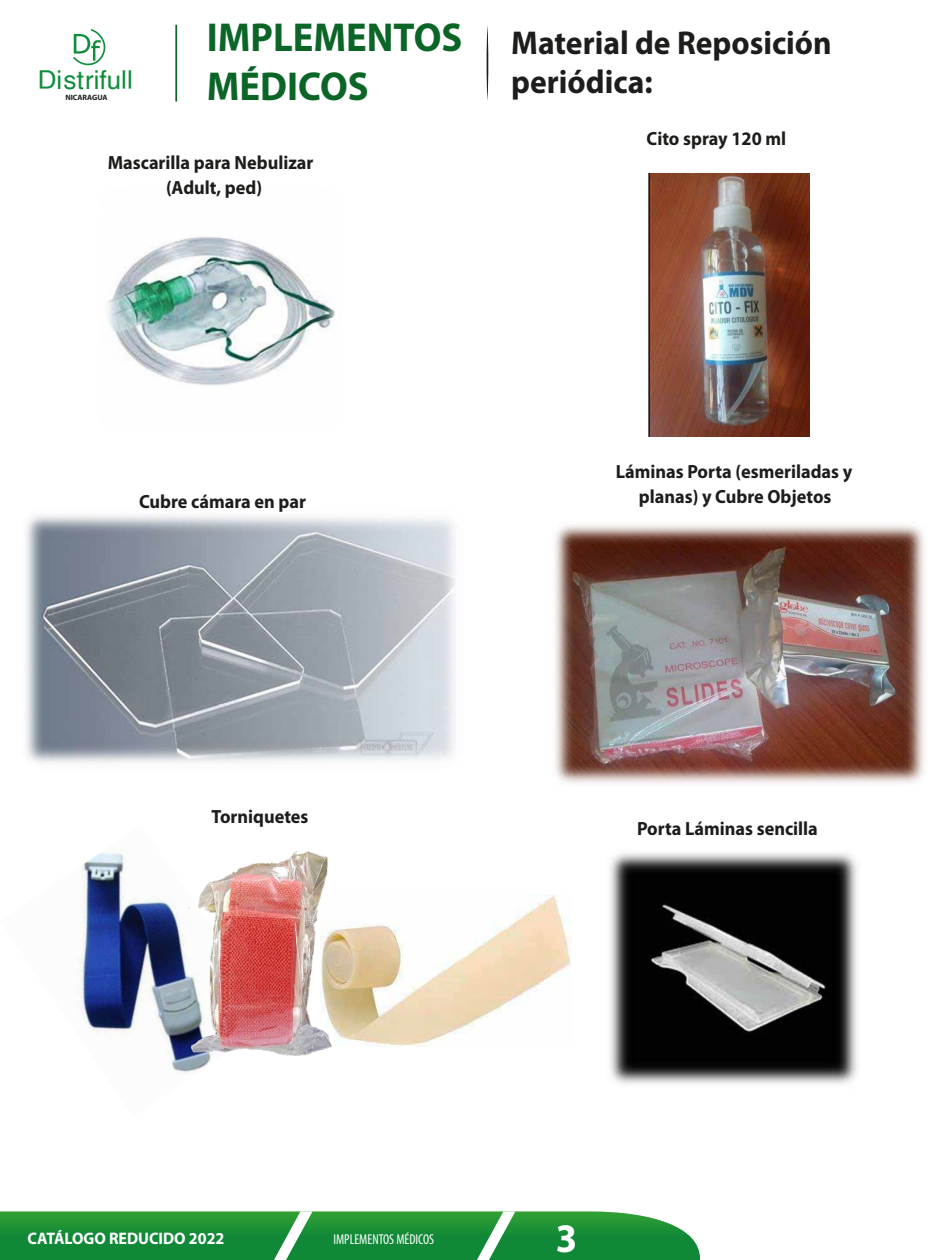
<style>
.page{position:relative;width:945px;height:1260px;background:#fff}
.page>*{position:absolute;margin:0;border:0;box-sizing:border-box;transform-origin:0 0}
.t1{font:700 40.6px/48.6px "Myriad Pro";color:#0a6527;scale:.95 1}
.t2{font:700 40.6px "Myriad Pro";color:#fff;scale:.95 1}
.t3{font:700 33.07px/39.7px "Myriad Pro";color:#1d1d1b;scale:.95 1}
.t4{font:26.07px "Helvetica";color:#0d8e3a}
.t5{font:700 19.07px/25.2px "Myriad Pro";color:#1d1d1b;text-align:center;scale:.95 1}
.t6{font:700 16.8px "Myriad Pro";color:#fff;scale:.95 1}
.t7{font:condensed 14.35px "Myriad Pro";color:#fff;scale:.95 1}
.t8{font:700 7.7px "Myriad Pro";color:#1d1d1b}
</style>
<div class="page">
<img style="left:25px;top:514px;width:431px;height:249px">
<img style="left:554px;top:524px;width:371px;height:260px">
<img style="left:609px;top:852px;width:248px;height:233px">
<img style="left:77px;top:848px;width:108px;height:225px">
<img style="left:351px;top:894px;width:221px;height:153px">
<img style="left:185px;top:851px;width:166px;height:222px">
<img style="left:107px;top:236px;width:228px;height:151px">
<img style="left:650px;top:174px;width:160px;height:262px">
<hr style="left:648px;top:173px;width:2px;height:264px;background:#000">
<svg style="left:0;top:1211px;width:700px;height:49px;background:#289543"></svg>
<svg style="left:73px;top:29px;width:33px;height:37px"></svg>
<hr style="left:175px;top:25px;width:2px;height:77px;background:#0a6527">
<svg style="left:486px;top:25px;width:3px;height:76px"></svg>
<h3 class="t4" style="left:38px;top:59px;width:97px">Distrifull</h3>
<p class="t8" style="left:65px;top:93px;width:44px">NICARAGUA</p>
<h1 class="t1" style="left:207px;top:14px;width:270px">IMPLEMENTOS<br>MÉDICOS</h1>
<h2 class="t3" style="left:511px;top:23px;width:339px">Material de Reposición periódica:</h2>
<p class="t5" style="left:647px;top:126px;width:149px">Cito spray 120 ml</p>
<p class="t5" style="left:108px;top:150px;width:218px">Mascarilla para Nebulizar (Adult, ped)</p>
<p class="t5" style="left:139px;top:489px;width:177px">Cubre cámara en par</p>
<p class="t5" style="left:212px;top:804px;width:104px">Torniquetes</p>
<p class="t5" style="left:616px;top:459px;width:251px">Láminas Porta (esmeriladas y planas) y Cubre Objetos</p>
<p class="t5" style="left:637px;top:816px;width:192px">Porta Láminas sencilla</p>
<p class="t6" style="left:28px;top:1229px;width:209px">CATÁLOGO REDUCIDO 2022</p>
<p class="t7" style="left:333px;top:1231px;width:108px">IMPLEMENTOS MÉDICOS</p>
<h1 class="t2" style="left:556px;top:1216px;width:24px">3</h1>
</div>
